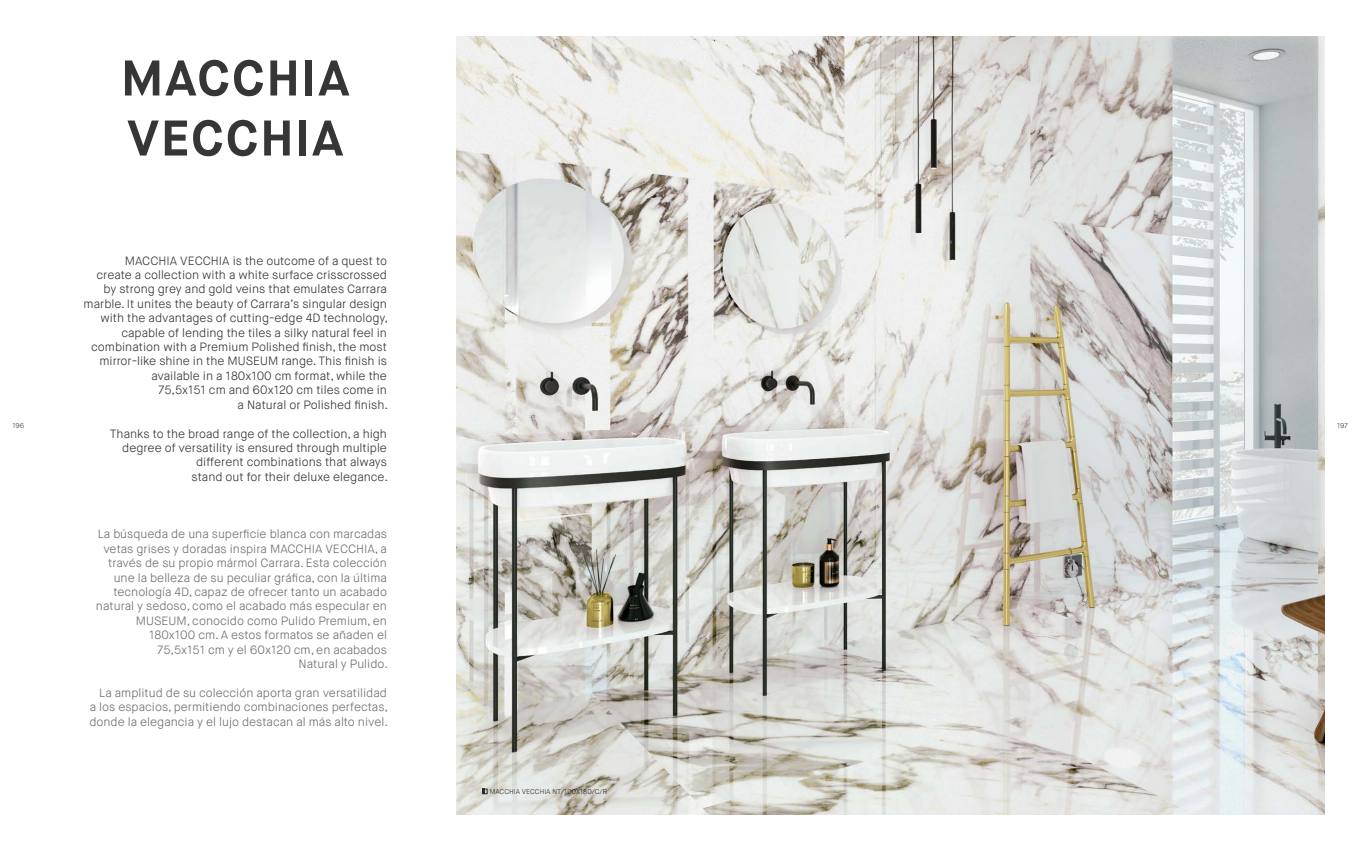
<style>
.page{position:relative;width:1361px;height:851px;background:#fff}
.page>*{position:absolute;margin:0;border:0;box-sizing:border-box;transform-origin:0 0}
.t1{font:700 50px/60px "Maison Neue";letter-spacing:.035em;color:#373636}
.t2{font:300 12px/14.4px "Maison Neue";color:#373636;text-align:right}
.t3{font:300 12px/14.4px "Maison Neue";color:#706f6f;text-align:right}
.t4{font:300 7px "Maison Neue";color:#373636}
.t5{font:300 7px "Maison Neue";color:#3c3c3b}
</style>
<div class="page">
<img style="left:456px;top:37px;width:868px;height:777px">
<svg style="left:482px;top:788px;width:6px;height:6px"></svg>
<h1 class="t1" style="left:121px;top:48px;width:230px">MACCHIA<br>VECCHIA</h1>
<p class="t2" style="left:84px;top:253px;width:306px">MACCHIA VECCHIA is the outcome of a quest to<br>create a collection with a white surface crisscrossed by strong grey and gold veins that emulates Carrara marble. It unites the beauty of Carrara’s singular design with the advantages of cutting-edge 4D technology, capable of lending the tiles a silky natural feel in combination with a Premium Polished finish, the most mirror-like shine in the MUSEUM range. This finish is available in a 180x100 cm format, while the<br>75,5x151 cm and 60x120 cm tiles come in<br>a Natural or Polished finish.</p>
<p class="t2" style="left:110px;top:426px;width:280px">Thanks to the broad range of the collection, a high degree of versatility is ensured through multiple different combinations that always<br>stand out for their deluxe elegance.</p>
<p class="t5" style="left:12px;top:421px;width:13px">196</p>
<p class="t5" style="left:1337px;top:421px;width:12px">197</p>
<p class="t3" style="left:96px;top:527px;width:294px">La búsqueda de una superficie blanca con marcadas vetas grises y doradas inspira MACCHIA VECCHIA, a través de su propio mármol Carrara. Esta colección une la belleza de su peculiar gráfica, con la última tecnología 4D, capaz de ofrecer tanto un acabado natural y sedoso, como el acabado más especular en MUSEUM, conocido como Pulido Premium, en 180x100 cm. A estos formatos se añaden el<br>75,5x151 cm y el 60x120 cm, en acabados<br>Natural y Pulido.</p>
<p class="t3" style="left:89px;top:685px;width:300px;text-align:justify;text-indent:10px">La amplitud de su colección aporta gran versatilidad a los espacios, permitiendo combinaciones perfectas, donde la elegancia y el lujo destacan al más alto nivel.</p>
<p class="t4" style="left:489px;top:787px;width:119px">MACCHIA VECCHIA NT/100X180/C/R</p>
</div>
